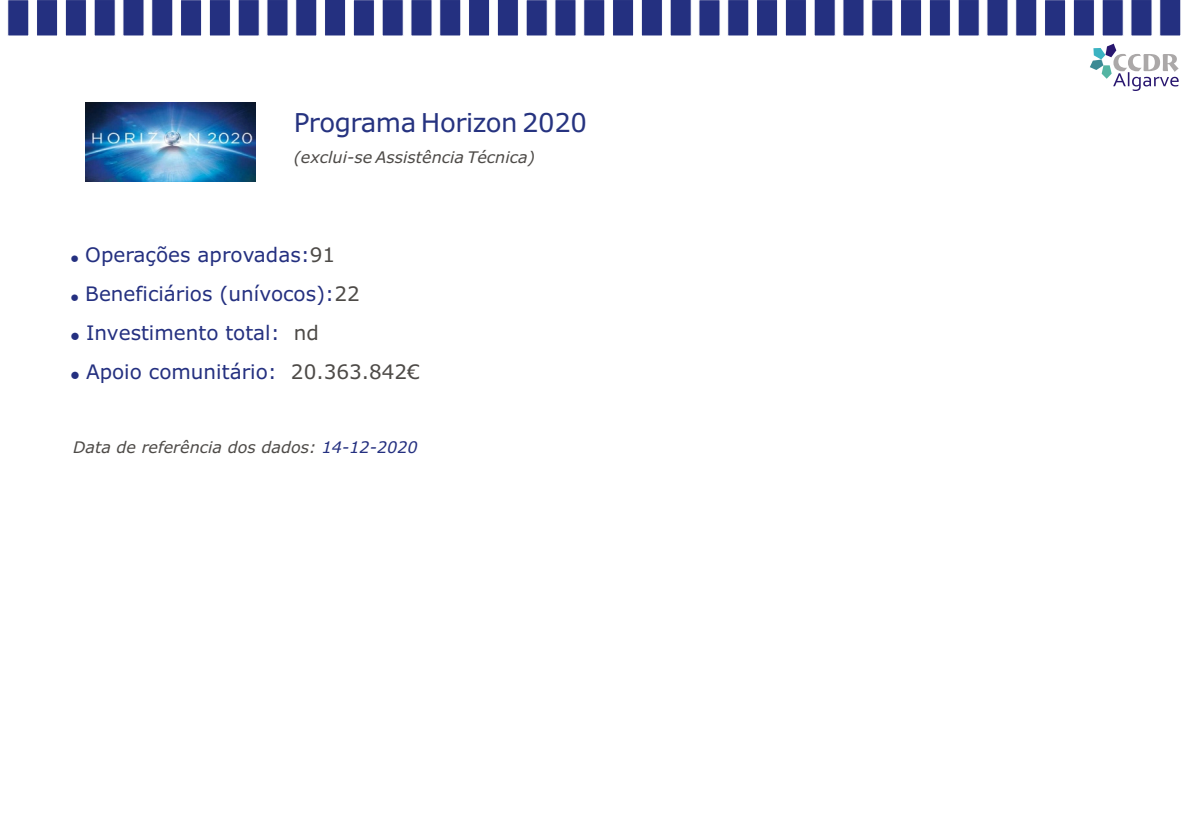
<style>
.page{position:relative;width:1192px;height:840px;background:#fff}
.page>*{position:absolute;margin:0;border:0;box-sizing:border-box;transform-origin:0 0}
.t1{font:26px "Verdana";letter-spacing:-.02em;color:#263380}
.t2{font:20px/39.2px "Verdana";color:#243080}
.t3{font:20px/39.2px "Verdana";color:#4d4a47}
.t4{font:italic 16px "Verdana";color:#4d4a47}
.s1{color:#4d4a47}
.s2{color:#243080}
</style>
<div class="page">
<div style="left:151px;top:0;width:22px;height:36px;background:#243080;border:1px solid #fff"></div>
<div style="left:122px;top:0;width:23px;height:36px;background:#243080;border:1px solid #fff"></div>
<div style="left:94px;top:0;width:22px;height:36px;background:#243080;border:1px solid #fff"></div>
<div style="left:65px;top:0;width:22px;height:36px;background:#243080;border:1px solid #fff"></div>
<div style="left:36px;top:0;width:22px;height:36px;background:#243080;border:1px solid #fff"></div>
<div style="left:7px;top:0;width:22px;height:36px;background:#243080;border:1px solid #fff"></div>
<div style="left:324px;top:0;width:22px;height:36px;background:#243080;border:1px solid #fff"></div>
<div style="left:295px;top:0;width:22px;height:36px;background:#243080;border:1px solid #fff"></div>
<div style="left:266px;top:0;width:23px;height:36px;background:#243080;border:1px solid #fff"></div>
<div style="left:238px;top:0;width:22px;height:36px;background:#243080;border:1px solid #fff"></div>
<div style="left:209px;top:0;width:22px;height:36px;background:#243080;border:1px solid #fff"></div>
<div style="left:180px;top:0;width:22px;height:36px;background:#243080;border:1px solid #fff"></div>
<div style="left:497px;top:0;width:22px;height:36px;background:#243080;border:1px solid #fff"></div>
<div style="left:468px;top:0;width:22px;height:36px;background:#243080;border:1px solid #fff"></div>
<div style="left:439px;top:0;width:22px;height:36px;background:#243080;border:1px solid #fff"></div>
<div style="left:410px;top:0;width:23px;height:36px;background:#243080;border:1px solid #fff"></div>
<div style="left:382px;top:0;width:22px;height:36px;background:#243080;border:1px solid #fff"></div>
<div style="left:353px;top:0;width:22px;height:36px;background:#243080;border:1px solid #fff"></div>
<div style="left:670px;top:0;width:22px;height:36px;background:#243080;border:1px solid #fff"></div>
<div style="left:641px;top:0;width:22px;height:36px;background:#243080;border:1px solid #fff"></div>
<div style="left:612px;top:0;width:22px;height:36px;background:#243080;border:1px solid #fff"></div>
<div style="left:583px;top:0;width:22px;height:36px;background:#243080;border:1px solid #fff"></div>
<div style="left:554px;top:0;width:23px;height:36px;background:#243080;border:1px solid #fff"></div>
<div style="left:526px;top:0;width:22px;height:36px;background:#243080;border:1px solid #fff"></div>
<div style="left:842px;top:0;width:23px;height:36px;background:#243080;border:1px solid #fff"></div>
<div style="left:814px;top:0;width:22px;height:36px;background:#243080;border:1px solid #fff"></div>
<div style="left:785px;top:0;width:22px;height:36px;background:#243080;border:1px solid #fff"></div>
<div style="left:756px;top:0;width:22px;height:36px;background:#243080;border:1px solid #fff"></div>
<div style="left:727px;top:0;width:22px;height:36px;background:#243080;border:1px solid #fff"></div>
<div style="left:698px;top:0;width:23px;height:36px;background:#243080;border:1px solid #fff"></div>
<div style="left:1015px;top:0;width:22px;height:36px;background:#243080;border:1px solid #fff"></div>
<div style="left:986px;top:0;width:23px;height:36px;background:#243080;border:1px solid #fff"></div>
<div style="left:958px;top:0;width:22px;height:36px;background:#243080;border:1px solid #fff"></div>
<div style="left:929px;top:0;width:22px;height:36px;background:#243080;border:1px solid #fff"></div>
<div style="left:900px;top:0;width:22px;height:36px;background:#243080;border:1px solid #fff"></div>
<div style="left:871px;top:0;width:22px;height:36px;background:#243080;border:1px solid #fff"></div>
<div style="left:1159px;top:0;width:22px;height:36px;background:#243080;border:1px solid #fff"></div>
<div style="left:1130px;top:0;width:23px;height:36px;background:#243080;border:1px solid #fff"></div>
<div style="left:1102px;top:0;width:22px;height:36px;background:#243080;border:1px solid #fff"></div>
<div style="left:1073px;top:0;width:22px;height:36px;background:#243080;border:1px solid #fff"></div>
<div style="left:1044px;top:0;width:22px;height:36px;background:#243080;border:1px solid #fff"></div>
<svg style="left:1090px;top:44px;width:89px;height:47px"></svg>
<img style="left:86px;top:103px;width:169px;height:79px">
<h1 class="t1" style="left:294px;top:112px;width:295px">Programa Horizon 2020</h1>
<p class="t4" style="left:294px;top:151px;width:243px">(exclui-se Assistência Técnica)</p>
<p class="t2" style="left:85px;top:236px;width:276px">Operações aprovadas:<span class="s1">91<br></span>Beneficiários (unívocos):<span class="s1">22<br></span>Investimento total:<br>Apoio comunitário:</p>
<p class="t3" style="left:291px;top:315px;width:131px">nd<br>20.363.842€</p>
<p class="t4" style="left:73px;top:441px;width:346px">Data de referência dos dados: <span class="s2">14-12-2020</span></p>
</div>
